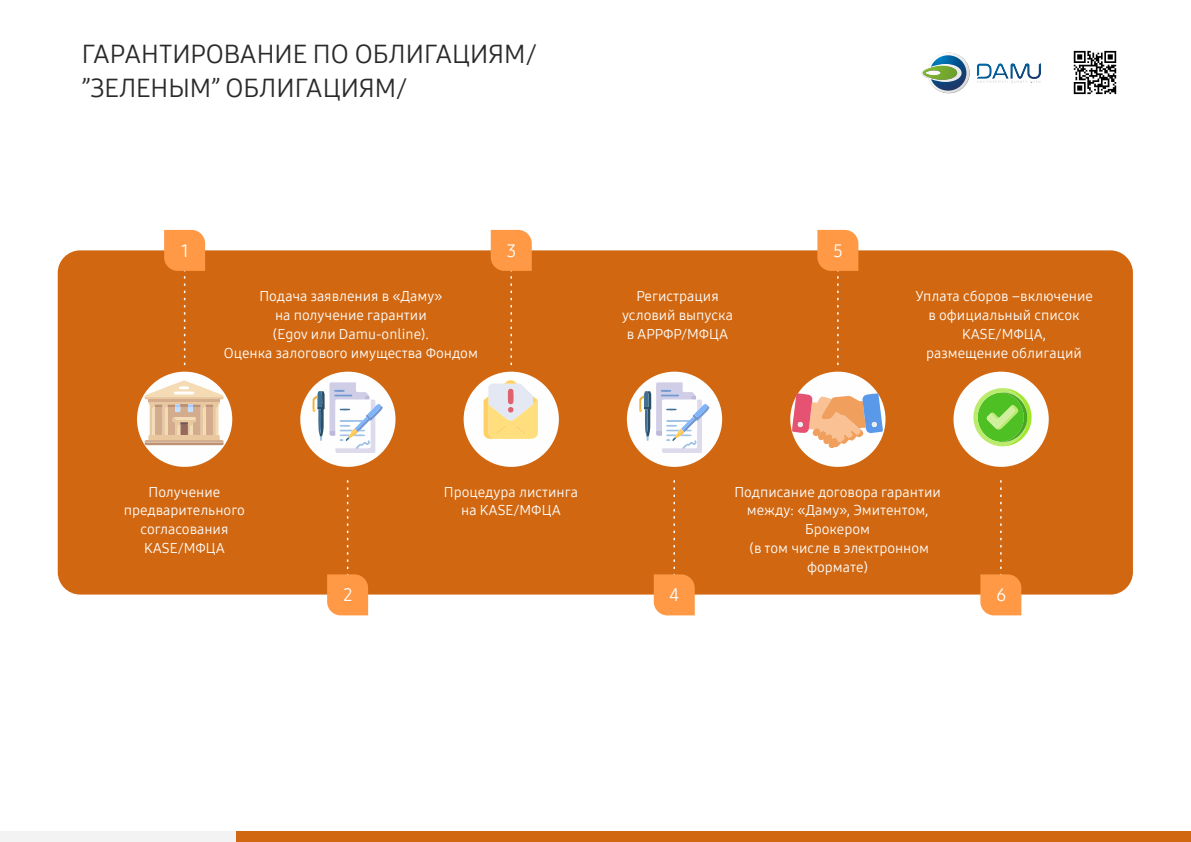
<style>
.page{position:relative;width:1191px;height:842px;background:#fff}
.page>*{position:absolute;margin:0;border:0;box-sizing:border-box;transform-origin:0 0}
.t1{font:26px/34.3px "Samsung One 400";color:#2b2a29}
.t2{font:18px "Samsung One 400";color:#fefefe}
.t3{font:14.2px/18.8px "Samsung One 400";color:#fefefe;text-align:center}
</style>
<div class="page">
<div style="left:58px;top:250px;width:1075px;height:344px;background:#d16710;border-radius:22px"></div>
<img style="left:1073px;top:50px;width:44px;height:45px">
<div style="left:235px;top:832px;width:955px;height:10px;background:#d16710"></div>
<svg style="left:921px;top:53px;width:48px;height:40px"></svg>
<img style="left:922px;top:66px;width:35px;height:14px">
<svg style="left:977px;top:63px;width:64px;height:20px"></svg>
<div style="left:0;top:832px;width:235px;height:10px;background:#f3f3f3"></div>
<div style="left:300px;top:372px;width:95px;height:95px;background:#fefefe;border-radius:48px"></div>
<svg style="left:164px;top:230px;width:41px;height:135px"></svg>
<svg style="left:327px;top:480px;width:41px;height:135px"></svg>
<svg style="left:312px;top:382px;width:71px;height:71px"></svg>
<div style="left:137px;top:372px;width:95px;height:95px;background:#fefefe;border-radius:48px"></div>
<svg style="left:145px;top:380px;width:79px;height:66px"></svg>
<svg style="left:491px;top:230px;width:41px;height:135px"></svg>
<div style="left:627px;top:372px;width:95px;height:95px;background:#fefefe;border-radius:48px"></div>
<svg style="left:654px;top:480px;width:40px;height:135px"></svg>
<svg style="left:639px;top:382px;width:70px;height:71px"></svg>
<svg style="left:817px;top:230px;width:41px;height:135px"></svg>
<svg style="left:980px;top:480px;width:41px;height:135px"></svg>
<div style="left:463px;top:372px;width:96px;height:95px;background:#fefefe;border-radius:48px"></div>
<svg style="left:483px;top:380px;width:55px;height:59px;background:#f4e1b6"></svg>
<div style="left:790px;top:372px;width:95px;height:95px;background:#fefefe;border-radius:48px"></div>
<svg style="left:791px;top:393px;width:92px;height:57px"></svg>
<div style="left:953px;top:372px;width:95px;height:95px;background:#fefefe;border-radius:48px"></div>
<svg style="left:973px;top:388px;width:59px;height:58px"></svg>
<h1 class="t1" style="left:82px;top:37px;width:456px">ГАРАНТИРОВАНИЕ ПО ОБЛИГАЦИЯМ/ ”ЗЕЛЕНЫМ” ОБЛИГАЦИЯМ/</h1>
<p class="t2" style="left:181px;top:238px;width:9px">1</p>
<p class="t3" style="left:224px;top:287px;width:255px">Подача заявления в «Даму»<br>на получение гарантии<br>(Egov или Damu-online).<br>Оценка залогового имущества Фондом</p>
<p class="t2" style="left:507px;top:238px;width:11px">3</p>
<p class="t3" style="left:622px;top:287px;width:112px">Регистрация условий выпуска в AРРФР/МФЦА</p>
<p class="t2" style="left:833px;top:238px;width:11px">5</p>
<p class="t3" style="left:915px;top:287px;width:179px">Уплата сборов –включение в официальный список<br>KASE/МФЦА,<br>размещение облигаций</p>
<p class="t3" style="left:124px;top:482px;width:123px">Получение предварительного согласования<br>KASE/МФЦА</p>
<p class="t2" style="left:343px;top:583px;width:11px">2</p>
<p class="t3" style="left:444px;top:482px;width:136px">Процедура листинга на KASE/МФЦА</p>
<p class="t2" style="left:669px;top:583px;width:11px">4</p>
<p class="t3" style="left:734px;top:482px;width:208px">Подписание договора гарантии между: «Даму», Эмитентом,<br>Брокером<br>(в том числе в электронном формате)</p>
<p class="t2" style="left:996px;top:583px;width:11px">6</p>
</div>
